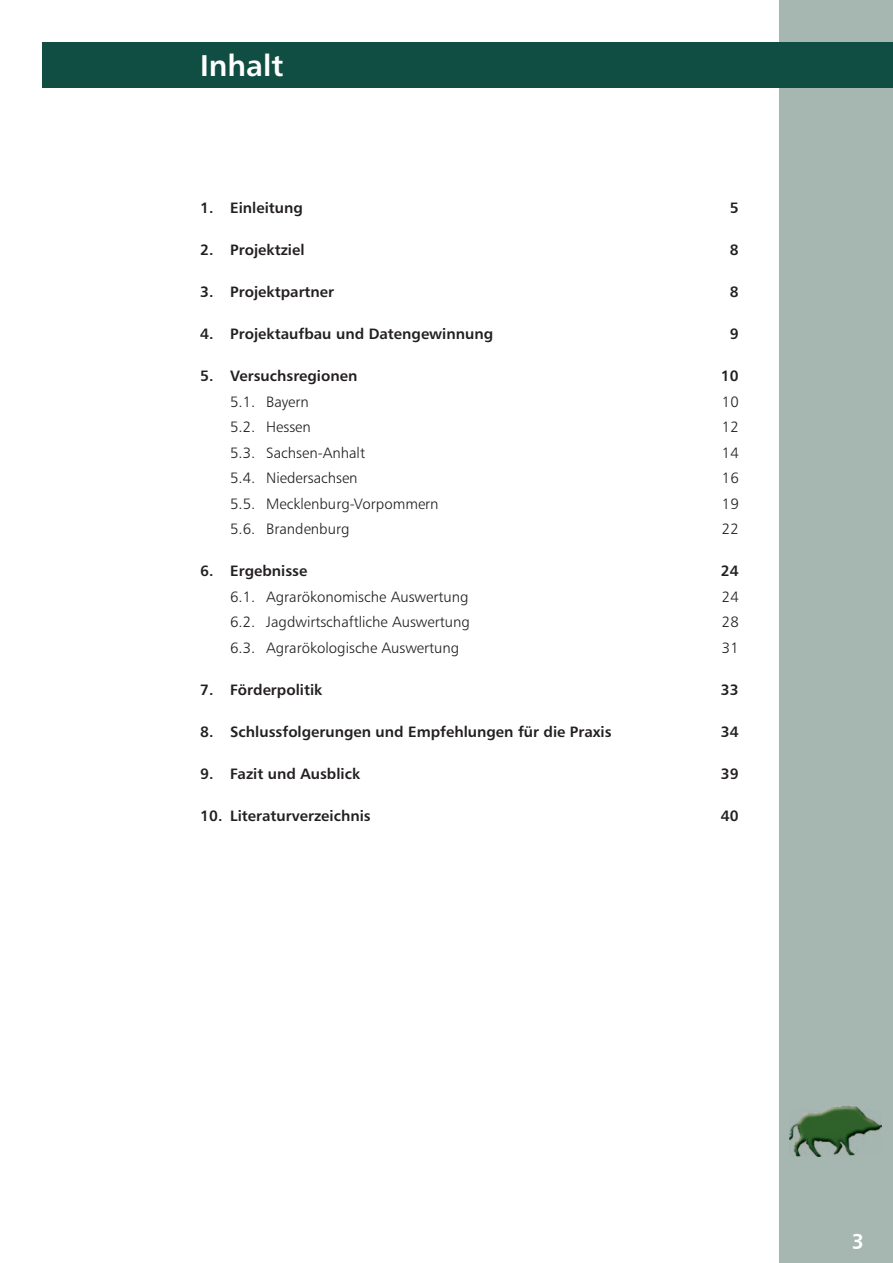
<style>
.page{position:relative;width:893px;height:1263px;background:#fff}
.page>*{position:absolute;margin:0;border:0;box-sizing:border-box;transform-origin:0 0}
.t1{font:30px "Humanist 777 BT Bold B";color:#fff}
.t2{font:700 21px "Frutiger Linotype";color:#fff}
.t3{font:15px "Humanist 777 BT Bold B";color:#231f20}
.t4{font:15px "Humanist 777 BT Light B";color:#231f20}
</style>
<div class="page">
<div style="left:779px;top:0;width:114px;height:1263px;background:#a6b6b1"></div>
<img style="left:789px;top:1106px;width:92px;height:50px">
<div style="left:43px;top:43px;width:850px;height:45px;background:#104e43"></div>
<p class="t1" style="left:200px;top:46px;width:85px">Inhalt</p>
<p class="t3" style="left:200px;top:198px;width:104px">1. Einleitung</p>
<p class="t3" style="left:730px;top:198px;width:10px">5</p>
<p class="t3" style="left:200px;top:240px;width:106px">2. Projektziel</p>
<p class="t3" style="left:730px;top:240px;width:10px">8</p>
<p class="t3" style="left:200px;top:282px;width:135px">3. Projektpartner</p>
<p class="t3" style="left:730px;top:282px;width:10px">8</p>
<p class="t3" style="left:200px;top:324px;width:294px">4. Projektaufbau und Datengewinnung</p>
<p class="t3" style="left:730px;top:324px;width:10px">9</p>
<p class="t3" style="left:200px;top:366px;width:159px">5. Versuchsregionen</p>
<p class="t3" style="left:721px;top:366px;width:19px">10</p>
<p class="t4" style="left:230px;top:392px;width:80px">5.1. Bayern</p>
<p class="t4" style="left:722px;top:392px;width:18px">10</p>
<p class="t4" style="left:230px;top:418px;width:82px">5.2. Hessen</p>
<p class="t4" style="left:722px;top:418px;width:18px">12</p>
<p class="t4" style="left:230px;top:443px;width:136px">5.3. Sachsen-Anhalt</p>
<p class="t4" style="left:722px;top:443px;width:18px">14</p>
<p class="t4" style="left:230px;top:469px;width:129px">5.4. Niedersachsen</p>
<p class="t4" style="left:722px;top:469px;width:18px">16</p>
<p class="t4" style="left:230px;top:494px;width:210px">5.5. Mecklenburg-Vorpommern</p>
<p class="t4" style="left:722px;top:494px;width:18px">19</p>
<p class="t4" style="left:230px;top:520px;width:121px">5.6. Brandenburg</p>
<p class="t4" style="left:722px;top:520px;width:18px">22</p>
<p class="t3" style="left:200px;top:561px;width:109px">6. Ergebnisse</p>
<p class="t3" style="left:721px;top:561px;width:19px">24</p>
<p class="t4" style="left:230px;top:587px;width:240px">6.1. Agrarökonomische Auswertung</p>
<p class="t4" style="left:722px;top:587px;width:18px">24</p>
<p class="t4" style="left:230px;top:613px;width:241px">6.2. Jagdwirtschaftliche Auswertung</p>
<p class="t4" style="left:722px;top:613px;width:18px">28</p>
<p class="t4" style="left:230px;top:638px;width:231px">6.3. Agrarökologische Auswertung</p>
<p class="t4" style="left:722px;top:638px;width:18px">31</p>
<p class="t3" style="left:200px;top:680px;width:124px">7. Förderpolitik</p>
<p class="t3" style="left:721px;top:680px;width:19px">33</p>
<p class="t3" style="left:200px;top:722px;width:413px">8. Schlussfolgerungen und Empfehlungen für die Praxis</p>
<p class="t3" style="left:721px;top:722px;width:19px">34</p>
<p class="t3" style="left:200px;top:764px;width:162px">9. Fazit und Ausblick</p>
<p class="t3" style="left:721px;top:764px;width:19px">39</p>
<p class="t3" style="left:200px;top:806px;width:172px">10. Literaturverzeichnis</p>
<p class="t3" style="left:721px;top:806px;width:19px">40</p>
<p class="t2" style="left:853px;top:1225px;width:12px">3</p>
</div>
